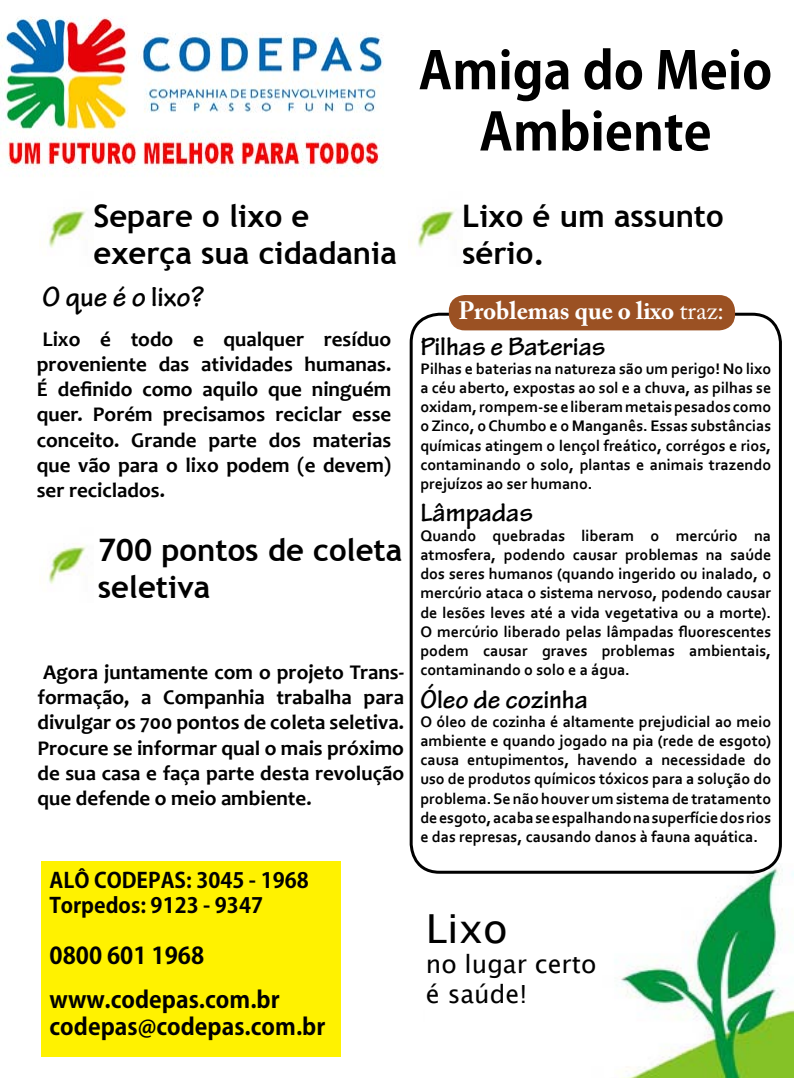
<style>
.page{position:relative;width:794px;height:1078px;background:#fff}
.page>*{position:absolute;margin:0;border:0;box-sizing:border-box;transform-origin:0 0}
.t1{font:700 51px/61.2px "Adobe Gothic Std";color:#000;text-align:center}
.t2{font:40px "Lucida Sans Unicode";color:#000}
.t3{font:700 31px/37.2px "Trebuchet MS";color:#000}
.t4{font:700 29px "Tekton Pro";color:#000}
.t5{font:700 27px "Tekton Pro";color:#000}
.t6{font:700 25px "Adobe Caslon Pro";color:#fff}
.t7{font:25px/30px "Lucida Sans Unicode";color:#000}
.t8{font:700 23px/27.6px "Koz Go Pr 6 N";color:#000}
.t9{font:700 23px "Adobe Gothic Std";color:#000}
.t10{font:700 21px/25.2px "Candara";color:#000;text-align:justify}
.t11{font:700 21px/25.2px "Koz Go Pr 6 N";color:#000}
.t12{font:700 16px/19.2px "Corbel";color:#000;text-align:justify}
.s1{font-weight:400}
</style>
<div class="page">
<div style="left:41px;top:860px;width:299px;height:196px;background:#fff200"></div>
<img style="left:416px;top:863px;width:378px;height:214px">
<div style="left:411px;top:314px;width:369px;height:558px;background:#fff;border-radius:28px"></div>
<div style="left:410px;top:312px;width:372px;height:561px;border:3px solid #000;border-radius:28px"></div>
<div style="left:449px;top:295px;width:286px;height:35px;background:#9b5123;border-radius:16px"></div>
<img style="left:0;top:16px;width:384px;height:161px">
<img style="left:49px;top:208px;width:37px;height:40px">
<img style="left:49px;top:544px;width:37px;height:40px">
<img style="left:418px;top:208px;width:37px;height:40px">
<div style="left:426px;top:893px;width:170px;height:164px;background:#fff"></div>
<h1 class="t1" style="left:418px;top:41px;width:355px">Amiga do Meio<br>Ambiente</h1>
<h3 class="t3" style="left:94px;top:197px;width:305px">Separe o lixo e exerça sua cidadania</h3>
<h3 class="t4" style="left:43px;top:279px;width:163px">O que é o lixo?</h3>
<h3 class="t10" style="left:37px;top:326px;width:356px">Lixo é todo e qualquer resíduo proveniente das atividades humanas.<br>É definido como aquilo que ninguém quer. Porém precisamos reciclar esse conceito. Grande parte dos materias que vão para o lixo podem (e devem) ser reciclados.</h3>
<h3 class="t3" style="left:98px;top:531px;width:306px">700 pontos de coleta seletiva</h3>
<h3 class="t10" style="left:37px;top:659px;width:368px">Agora juntamente com o projeto Trans&shy;formação, a Companhia trabalha para divulgar os 700 pontos de coleta seletiva.<br>Procure se informar qual o mais próximo de sua casa e faça parte desta revolução que defende o meio ambiente.</h3>
<h3 class="t11" style="left:50px;top:867px;width:261px">ALÔ CODEPAS: 3045 - 1968<br>Torpedos: 9123 - 9347</h3>
<h3 class="t9" style="left:50px;top:940px;width:156px">0800 601 1968</h3>
<h3 class="t8" style="left:50px;top:985px;width:277px">www.codepas.com.br codepas@codepas.com.br</h3>
<h3 class="t3" style="left:462px;top:197px;width:263px">Lixo é um assunto sério.</h3>
<h3 class="t6" style="left:458px;top:295px;width:267px">Problemas que o lixo <span class="s1">traz:</span></h3>
<h3 class="t5" style="left:420px;top:330px;width:186px">Pilhas e Baterias</h3>
<p class="t12" style="left:420px;top:358px;width:352px">Pilhas e baterias na natureza são um perigo! No lixo a céu aberto, expostas ao sol e a chuva, as pilhas se oxidam, rompem-se e liberam metais pesados como o Zinco, o Chumbo e o Manganês. Essas substâncias químicas atingem o lençol freático, corrégos e rios, contaminando o solo, plantas e animais trazendo prejuízos ao ser humano.</p>
<h3 class="t5" style="left:420px;top:497px;width:114px">Lâmpadas</h3>
<p class="t12" style="left:420px;top:525px;width:352px">Quando quebradas liberam o mercúrio na atmosfera, podendo causar problemas na saúde dos seres humanos (quando ingerido ou inalado, o mercúrio ataca o sistema nervoso, podendo causar de lesões leves até a vida vegetativa ou a morte).<br>O mercúrio liberado pelas lâmpadas fluorescentes podem causar graves problemas ambientais, contaminando o solo e a água.</p>
<h3 class="t5" style="left:420px;top:683px;width:169px">Óleo de cozinha</h3>
<p class="t12" style="left:420px;top:711px;width:352px">O óleo de cozinha é altamente prejudicial ao meio ambiente e quando jogado na pia (rede de esgoto) causa entupimentos, havendo a necessidade do uso de produtos químicos tóxicos para a solução do problema. Se não houver um sistema de tratamento de esgoto, acaba se espalhando na superfície dos rios e das represas, causando danos à fauna aquática.</p>
<h2 class="t2" style="left:426px;top:896px;width:83px">Lixo</h2>
<h3 class="t7" style="left:426px;top:948px;width:172px">no lugar certo é saúde!</h3>
</div>
